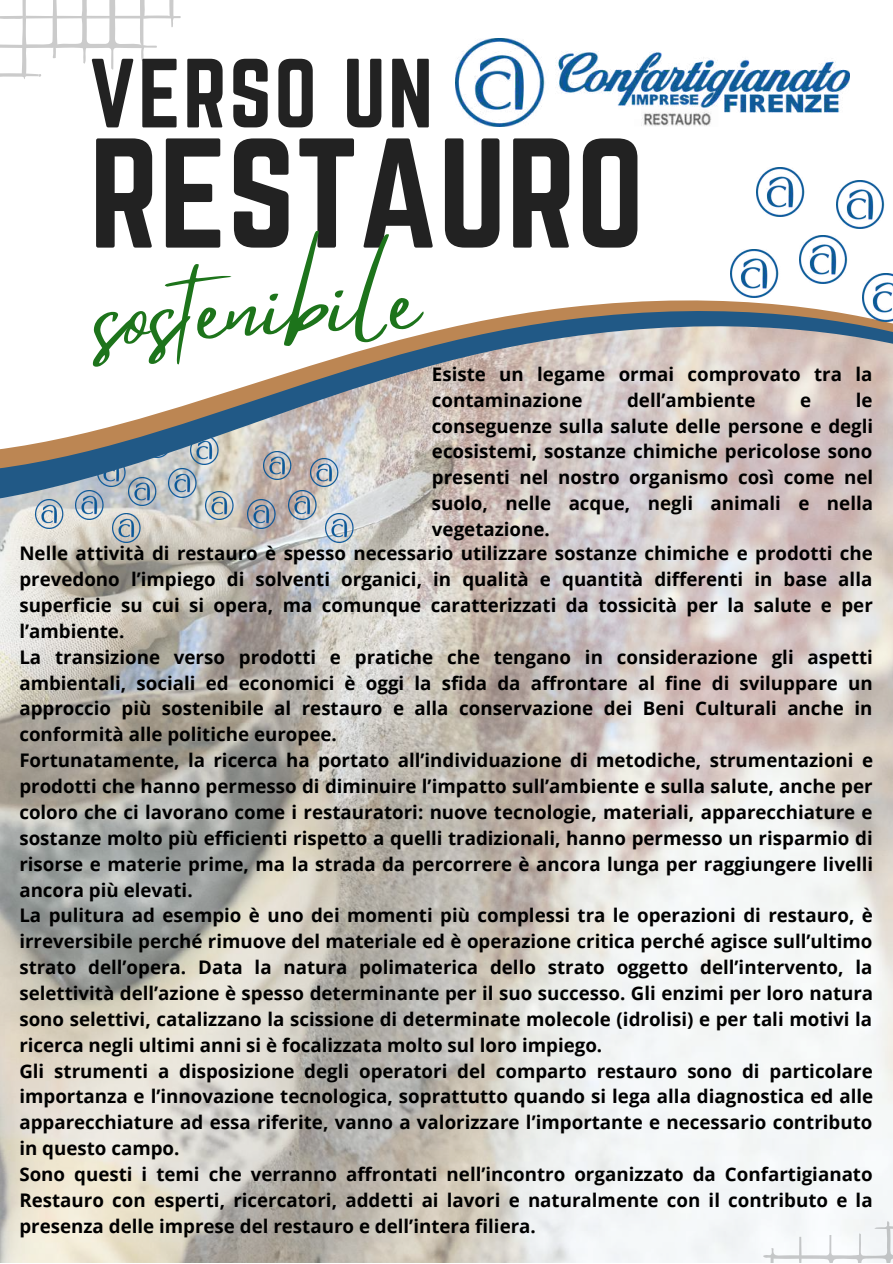
<style>
.page{position:relative;width:893px;height:1264px;background:#fff}
.page>*{position:absolute;margin:0;border:0;box-sizing:border-box;transform-origin:0 0}
.t1{font:136.35px "Norwester";color:#222}
.t2{font:94.65px "Mistrully";color:#1d741b}
.t3{font:85.8px "Norwester";letter-spacing:.025em;color:#222}
.t4{font:700 18.75px/25.8px "Open Sans";color:#000}
</style>
<div class="page">
<img style="left:0;top:519px;width:892px;height:743px">
<img style="left:35px;top:519px;width:31px;height:9px">
<img style="left:113px;top:519px;width:30px;height:23px">
<img style="left:206px;top:519px;width:30px;height:1px">
<svg style="left:0;top:495px;width:892px;height:24px;background:#cac5c5"></svg>
<svg style="left:0;top:474px;width:892px;height:21px;background:#bcbabd"></svg>
<svg style="left:0;top:460px;width:892px;height:14px;background:#b5b3b5"></svg>
<svg style="left:0;top:71px;width:892px;height:389px"></svg>
<svg style="left:0;top:0;width:181px;height:79px"></svg>
<svg style="left:762px;top:1190px;width:130px;height:72px"></svg>
<img style="left:730px;top:249px;width:52px;height:49px">
<img style="left:799px;top:235px;width:52px;height:48px">
<img style="left:756px;top:168px;width:52px;height:48px">
<img style="left:862px;top:273px;width:30px;height:49px">
<img style="left:836px;top:180px;width:51px;height:48px">
<img style="left:248px;top:499px;width:30px;height:29px">
<img style="left:288px;top:491px;width:31px;height:28px">
<img style="left:263px;top:451px;width:30px;height:29px">
<img style="left:325px;top:513px;width:31px;height:29px">
<img style="left:310px;top:458px;width:31px;height:29px">
<img style="left:455px;top:38px;width:394px;height:89px">
<h3 class="t3" style="left:89px;top:42px;width:345px">VERSO UN</h3>
<h1 class="t1" style="left:89px;top:111px;width:556px">RESTAURO</h1>
<h2 class="t2" style="left:88px;top:240px;width:328px;rotate:-3deg">sostenibile</h2>
<p class="t4" style="left:432px;top:361px;width:442px">Esiste un legame ormai comprovato tra la contaminazione</p>
<p class="t4" style="left:432px;top:386px;width:443px;text-align:justify;text-indent:423px">le conseguenze sulla salute delle persone e degli ecosistemi, sostanze chimiche pericolose sono presenti nel nostro organismo così come nel suolo, nelle acque, negli animali e nella vegetazione.</p>
<p class="t4" style="left:19px;top:540px;width:855px">Nelle attività di restauro è spesso necessario utilizzare sostanze chimiche e prodotti che prevedono l’impiego di solventi organici, in qualità e quantità differenti in base alla superficie su cui si opera, ma comunque caratterizzati da tossicità per la salute e per l’ambiente.<br>La transizione verso prodotti e pratiche che tengano in considerazione gli aspetti ambientali, sociali ed economici è oggi la sfida da affrontare al fine di sviluppare un approccio più sostenibile al restauro e alla conservazione dei Beni Culturali anche in conformità alle politiche europee.<br>Fortunatamente, la ricerca ha portato all’individuazione di metodiche, strumentazioni e prodotti che hanno permesso di diminuire l’impatto sull’ambiente e sulla salute, anche per coloro che ci lavorano come i restauratori: nuove tecnologie, materiali, apparecchiature e sostanze molto più efficienti rispetto a quelli tradizionali, hanno permesso un risparmio di risorse e materie prime, ma la strada da percorrere è ancora lunga per raggiungere livelli ancora più elevati.<br>La pulitura ad esempio è uno dei momenti più complessi tra le operazioni di restauro, è irreversibile perché rimuove del materiale ed è operazione critica perché agisce sull’ultimo strato dell’opera. Data la natura polimaterica dello strato oggetto dell’intervento, la selettività dell’azione è spesso determinante per il suo successo. Gli enzimi per loro natura sono selettivi, catalizzano la scissione di determinate molecole (idrolisi) e per tali motivi la ricerca negli ultimi anni si è focalizzata molto sul loro impiego.<br>Gli strumenti a disposizione degli operatori del comparto restauro sono di particolare importanza e l’innovazione tecnologica, soprattutto quando si lega alla diagnostica ed alle apparecchiature ad essa riferite, vanno a valorizzare l’importante e necessario contributo in questo campo.<br>Sono questi i temi che verranno affrontati nell’incontro organizzato da Confartigianato Restauro con esperti, ricercatori, addetti ai lavori e naturalmente con il contributo e la presenza delle imprese del restauro e dell’intera filiera.</p>
<p class="t4" style="left:627px;top:386px;width:130px">dell’ambiente</p>
<p class="t4" style="left:800px;top:386px;width:13px">e</p>
</div>
